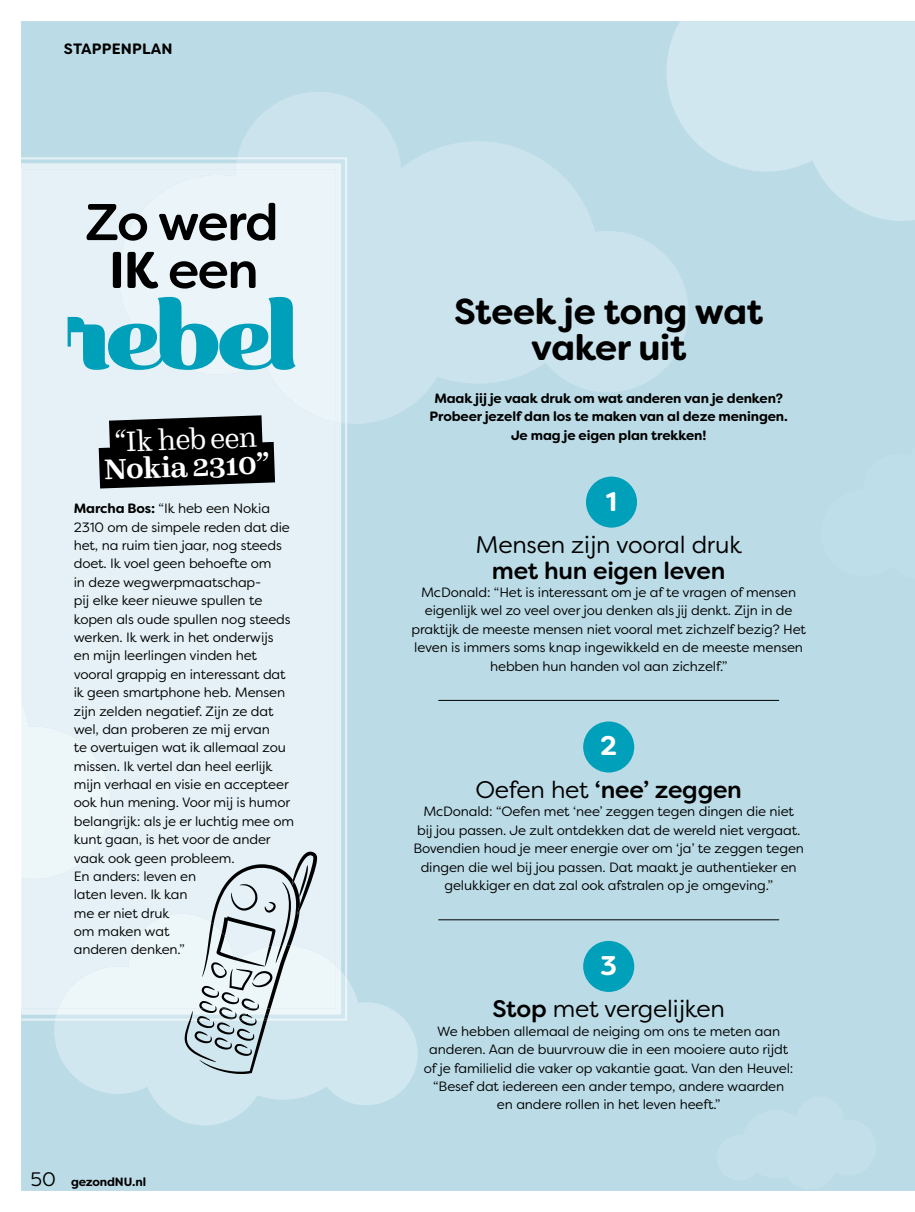
<style>
.page{position:relative;width:915px;height:1212px;background:#fff}
.page>*{position:absolute;margin:0;border:0;box-sizing:border-box;transform-origin:0 0}
.t1{font:88.95px "Primot Pro";letter-spacing:-.03em;color:#009fba}
.t2{font:500 51.6px/47.8px "Filson Soft";letter-spacing:-.035em;color:#000;text-align:center}
.t3{font:700 36px/36px "Filson Soft";letter-spacing:-.01em;color:#000;text-align:center}
.t4{font:500 30px "Quixo OT";color:#fff}
.t5{font:300 30px "Quixo OT";color:#fff}
.t6{font:700 27px "Filson Soft";color:#fff}
.t7{font:24px "Filson Soft";letter-spacing:-.01em;color:#000}
.t8{font:500 24px "Filson Soft";letter-spacing:-.01em;color:#000}
.t9{font:700 15px "Filson Soft";letter-spacing:.01em;color:#000}
.t10{font:13.5px/18.3px "Filson Soft";letter-spacing:-.01em;color:#000;text-align:center}
.t11{font:700 13.5px/18.3px "Filson Soft";letter-spacing:-.01em;color:#000;text-align:center}
.t12{font:700 12px "Filson Soft";letter-spacing:-.015em;color:#000}
.s1{font-weight:700}
.s2{font-weight:400;font-size:19.5px}
.s3{font-weight:400}
.s4{font-weight:500}
</style>
<div class="page">
<div style="left:21px;top:21px;width:893px;height:1170px;background:#bbdce7"></div>
<svg style="left:236px;top:92px;width:452px;height:332px;background:#c4e0ea"></svg>
<svg style="left:666px;top:21px;width:248px;height:200px;background:#cbe4ed"></svg>
<div style="left:716px;top:1096px;width:159px;height:93px;background:#c2dfea"></div>
<div style="left:821px;top:433px;width:93px;height:156px;background:#bedee9"></div>
<svg style="left:54px;top:971px;width:363px;height:154px;background:#c6e1eb"></svg>
<div style="left:585px;top:477px;width:51px;height:51px;background:#009fba;border-radius:50%"></div>
<hr style="left:438px;top:700px;width:340px;height:1px;background:#000">
<div style="left:583px;top:721px;width:51px;height:51px;background:#009fba;border-radius:50%"></div>
<hr style="left:438px;top:919px;width:340px;height:1px;background:#000">
<div style="left:583px;top:941px;width:51px;height:51px;background:#009fba;border-radius:50%"></div>
<svg style="left:21px;top:157px;width:326px;height:917px;background:#d9e4e9"></svg>
<p class="t9" style="left:64px;top:39px;width:110px">STAPPENPLAN</p>
<h2 class="t2" style="left:85px;top:198px;width:195px">Zo werd<br><span class="s1">IK</span> een</h2>
<h1 class="t1" style="left:66px;top:286px;width:234px">rebel</h1>
<h3 class="t5" style="left:114px;top:422px;width:144px;rotate:-2deg">“Ik heb een</h3>
<h3 class="t4" style="left:104px;top:449px;width:167px;rotate:-2deg">Nokia 2310”</h3>
<p class="t10" style="left:74px;top:499px;width:222px;text-align:left"><span class="s1">Marcha Bos:</span> “Ik heb een Nokia<br>2310 om de simpele reden dat die het, na ruim tien jaar, nog steeds doet. Ik voel geen behoefte om<br>in deze wegwerpmaatschap-<br>pij elke keer nieuwe spullen te kopen als oude spullen nog steeds werken. Ik werk in het onderwijs<br>en mijn leerlingen vinden het vooral grappig en interessant dat ik geen smartphone heb. Mensen zijn zelden negatief. Zijn ze dat wel, dan proberen ze mij ervan<br>te overtuigen wat ik allemaal zou missen. Ik vertel dan heel eerlijk mijn verhaal en visie en accepteer ook hun mening. Voor mij is humor belangrijk: als je er luchtig mee om kunt gaan, is het voor de ander vaak ook geen probleem.<br>En anders: leven en<br>laten leven. Ik kan<br>me er niet druk<br>om maken wat<br>anderen denken.”</p>
<p class="t12" style="left:30px;top:1174px;width:117px"><span class="s2">50</span> gezondNU.nl</p>
<h3 class="t3" style="left:454px;top:293px;width:310px">Steek je tong wat vaker uit</h3>
<p class="t11" style="left:429px;top:389px;width:359px">Maak jij je vaak druk om wat anderen van je denken?<br>Probeer jezelf dan los te maken van al deze meningen.<br>Je mag je eigen plan trekken!</p>
<h3 class="t6" style="left:605px;top:484px;width:13px">1</h3>
<h3 class="t7" style="left:475px;top:529px;width:268px">Mensen zijn vooral druk</h3>
<h3 class="t8" style="left:491px;top:555px;width:235px">met hun eigen leven</h3>
<p class="t10" style="left:411px;top:583px;width:396px">McDonald: “Het is interessant om je af te vragen of mensen eigenlijk wel zo veel over jou denken als jij denkt. Zijn in de praktijk de meeste mensen niet vooral met zichzelf bezig? Het leven is immers soms knap ingewikkeld en de meeste mensen hebben hun handen vol aan zichzelf.”</p>
<h3 class="t6" style="left:600px;top:728px;width:18px">2</h3>
<h3 class="t8" style="left:475px;top:774px;width:268px"><span class="s3">Oefen het</span> ‘nee’ zeggen</h3>
<p class="t10" style="left:413px;top:802px;width:392px">McDonald: “Oefen met ‘nee’ zeggen tegen dingen die niet<br>bij jou passen. Je zult ontdekken dat de wereld niet vergaat.<br>Bovendien houd je meer energie over om ‘ja’ te zeggen tegen dingen die wel bij jou passen. Dat maakt je authentieker en gelukkiger en dat zal ook afstralen op je omgeving.”</p>
<h3 class="t6" style="left:600px;top:948px;width:18px">3</h3>
<h3 class="t7" style="left:492px;top:994px;width:234px"><span class="s4">Stop</span> met vergelijken</h3>
<p class="t10" style="left:424px;top:1022px;width:371px">We hebben allemaal de neiging om ons te meten aan anderen. Aan de buurvrouw die in een mooiere auto rijdt of je familielid die vaker op vakantie gaat. Van den Heuvel: “Besef dat iedereen een ander tempo, andere waarden en andere rollen in het leven heeft.”</p>
</div>
